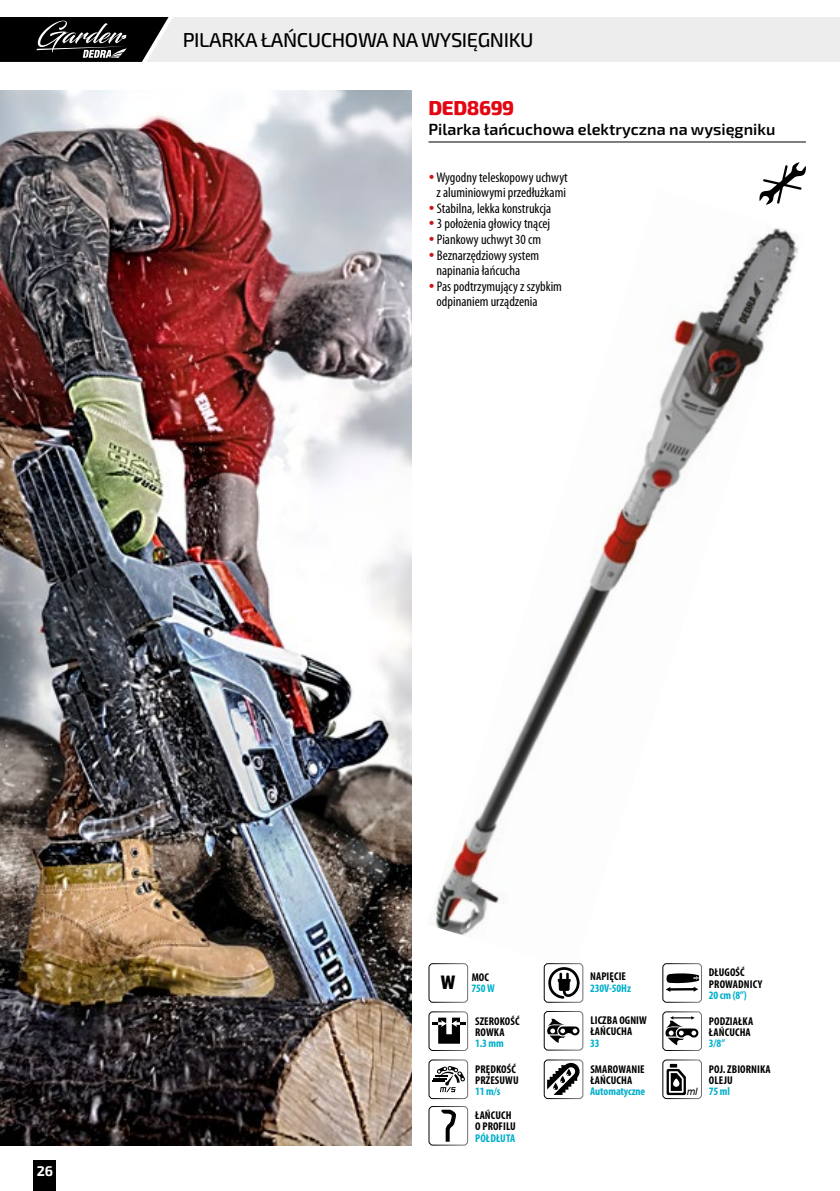
<style>
.page{position:relative;width:840px;height:1191px;background:#fff}
.page>*{position:absolute;margin:0;border:0;box-sizing:border-box;transform-origin:0 0}
.t1{font:500 20px "Exo 2";letter-spacing:-.02em;color:#000}
.t2{font:800 20px "Exo 2";letter-spacing:-.02em;color:#e30613}
.t3{font:600 16px "Exo 2";color:#000}
.t4{font:condensed 14px/15.6px "Myriad Pro";color:#000}
.t5{font:700 14px "Exo 2";color:#fff}
.t6{font:700 condensed 11.4px/11.4px "Myriad Pro";letter-spacing:.01em;color:#000}
.t7{font:700 condensed 11.4px/11.4px "Myriad Pro";letter-spacing:-.01em;color:#00afcb}
.t8{font:700 condensed 11.4px "Myriad Pro";letter-spacing:.01em;color:#00afcb}
.s1{color:#cd1719}
.s2{color:#000}
.s3{font-family:"Arial";font-weight:400;font-style:italic;font-stretch:normal;font-size:10.2px;color:#000}
</style>
<div class="page">
<div style="left:34px;top:1160px;width:22px;height:31px;background:#000"></div>
<svg style="left:0;top:17px;width:839px;height:45px"></svg>
<img style="left:0;top:91px;width:411px;height:1054px">
<img style="left:429px;top:228px;width:369px;height:742px">
<hr style="left:428px;top:141px;width:377px;height:1px;background:#000">
<div style="left:428px;top:1059px;width:40px;height:40px;border:1px solid #fff;border-radius:4px"></div>
<svg style="left:432px;top:1066px;width:33px;height:26px"></svg>
<div style="left:428px;top:1011px;width:40px;height:40px;border:1px solid #fff;border-radius:4px"></div>
<svg style="left:432px;top:1017px;width:33px;height:26px"></svg>
<div style="left:428px;top:1106px;width:40px;height:39px;border:1px solid #fff;border-radius:4px"></div>
<svg style="left:441px;top:1109px;width:14px;height:32px"></svg>
<div style="left:543px;top:1011px;width:40px;height:39px;border:1px solid #fff;border-radius:4px"></div>
<svg style="left:547px;top:1018px;width:32px;height:25px"></svg>
<div style="left:662px;top:963px;width:39px;height:39px;background:#fff;border-radius:4px"></div>
<div style="left:662px;top:963px;width:39px;height:39px;border:1px solid #fff;border-radius:4px"></div>
<svg style="left:666px;top:973px;width:32px;height:19px"></svg>
<div style="left:662px;top:1011px;width:39px;height:40px;border:1px solid #fff;border-radius:4px"></div>
<svg style="left:663px;top:1016px;width:35px;height:29px"></svg>
<div style="left:662px;top:1059px;width:39px;height:40px;border:1px solid #fff;border-radius:4px"></div>
<svg style="left:666px;top:1063px;width:19px;height:32px"></svg>
<div style="left:429px;top:963px;width:38px;height:39px;background:#fff;border-radius:4px"></div>
<div style="left:428px;top:963px;width:40px;height:39px;border:1px solid #fff;border-radius:4px"></div>
<div style="left:544px;top:963px;width:38px;height:39px;background:#fff;border-radius:4px"></div>
<div style="left:543px;top:963px;width:40px;height:39px;border:1px solid #fff;border-radius:4px"></div>
<svg style="left:548px;top:967px;width:31px;height:31px"></svg>
<div style="left:543px;top:1059px;width:40px;height:40px;border:1px solid #fff;border-radius:4px"></div>
<svg style="left:547px;top:1062px;width:33px;height:33px"></svg>
<svg style="left:759px;top:162px;width:46px;height:43px"></svg>
<h1 class="t1" style="left:183px;top:26px;width:352px">PILARKA ŁAŃCUCHOWA NA WYSIĘGNIKU</h1>
<h1 class="t2" style="left:428px;top:94px;width:87px">DED8699</h1>
<p class="t3" style="left:428px;top:118px;width:348px">Pilarka łańcuchowa elektryczna na wysięgniku</p>
<p class="t4" style="left:428px;top:169px;width:141px;text-align:center"><span class="s1">•</span> Wygodny teleskopowy uchwyt z aluminiowymi przedłużkami</p>
<p class="t4" style="left:428px;top:200px;width:124px"><span class="s1">•</span> Stabilna, lekka konstrukcja</p>
<p class="t4" style="left:428px;top:216px;width:123px"><span class="s1">•</span> 3 położenia głowicy tnącej</p>
<p class="t4" style="left:428px;top:231px;width:114px"><span class="s1">•</span> Piankowy uchwyt 30 cm</p>
<p class="t4" style="left:436px;top:247px;width:104px;text-indent:-8px"><span class="s1">•</span> Beznarzędziowy system napinania łańcucha</p>
<p class="t4" style="left:436px;top:278px;width:127px;text-indent:-8px"><span class="s1">•</span> Pas podtrzymujący z szybkim odpinaniem urządzenia</p>
<p class="t5" style="left:37px;top:1161px;width:18px">26</p>
<p class="t7" style="left:440px;top:970px;width:55px;text-indent:31px"><span class="s2">MOC<br></span><sup>W</sup> 750 W</p>
<p class="t6" style="left:589px;top:970px;width:37px">NAPIĘCIE</p>
<p class="t7" style="left:589px;top:982px;width:42px">230V-50Hz</p>
<p class="t6" style="left:475px;top:1014px;width:46px">SZEROKOŚĆ<br>ROWKA</p>
<p class="t7" style="left:475px;top:1037px;width:30px">1.3 mm</p>
<p class="t6" style="left:475px;top:1062px;width:45px">PRĘDKOŚĆ<br>PRZESUWU</p>
<p class="t7" style="left:475px;top:1085px;width:27px">11 m/s</p>
<p class="t6" style="left:475px;top:1109px;width:42px">ŁAŃCUCH<br>O PROFILU</p>
<p class="t8" style="left:475px;top:1130px;width:42px">PÓŁDŁUTA</p>
<p class="t6" style="left:590px;top:1014px;width:58px">LICZBA OGNIW<br>ŁAŃCUCHA</p>
<p class="t7" style="left:590px;top:1037px;width:11px">33</p>
<p class="t6" style="left:590px;top:1062px;width:56px">SMAROWANIE<br>ŁAŃCUCHA</p>
<p class="t7" style="left:590px;top:1085px;width:57px">Automatyczne</p>
<p class="t6" style="left:708px;top:966px;width:55px">DŁUGOŚĆ<br>PROWADNICY</p>
<p class="t7" style="left:708px;top:989px;width:39px">20 cm (8”)</p>
<p class="t6" style="left:708px;top:1014px;width:46px">PODZIAŁKA<br>ŁAŃCUCHA</p>
<p class="t7" style="left:708px;top:1037px;width:18px">3/8”</p>
<p class="t6" style="left:708px;top:1062px;width:63px">POJ. ZBIORNIKA</p>
<p class="t6" style="left:708px;top:1074px;width:25px">OLEJU</p>
<p class="t7" style="left:686px;top:1085px;width:45px"><span class="s3">ml</span> 75 ml</p>
</div>
